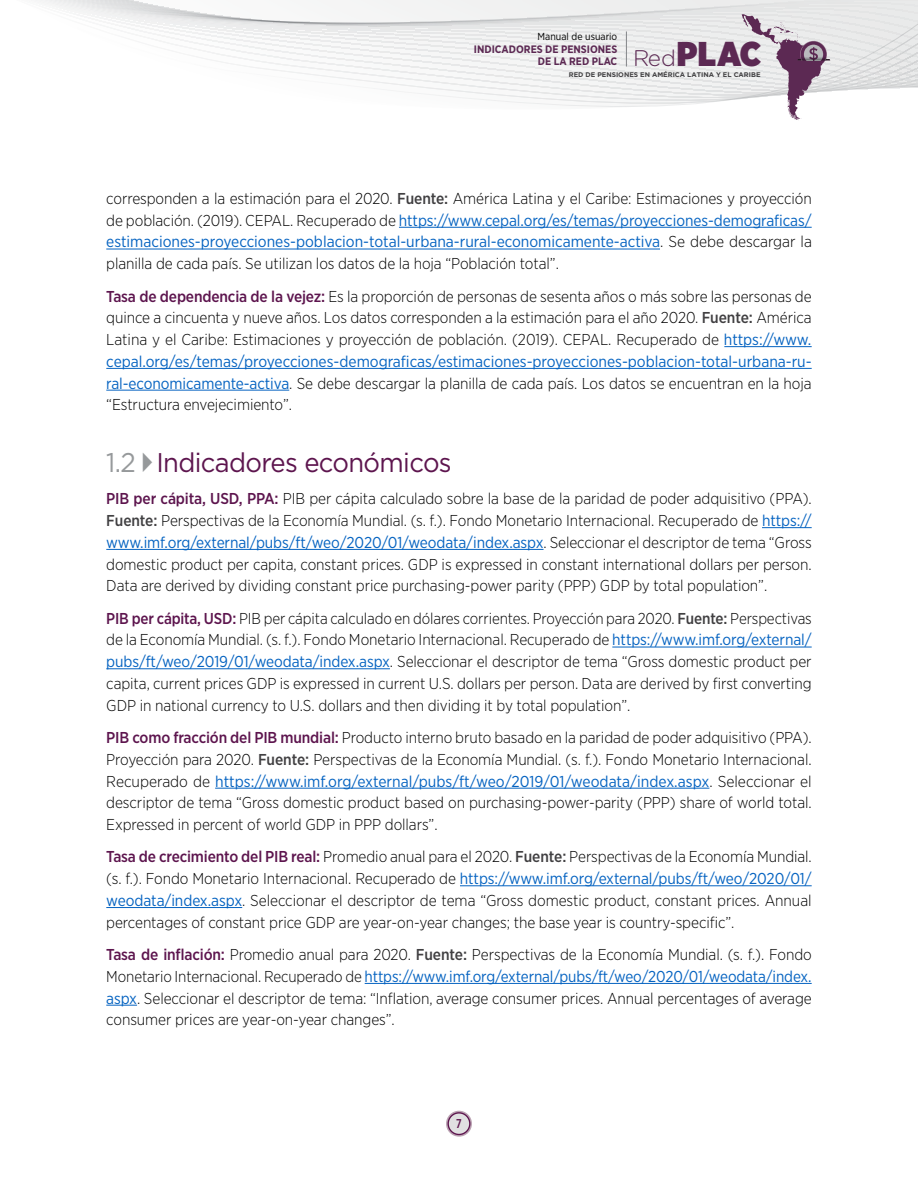
<style>
.page{position:relative;width:918px;height:1188px;background:#fff}
.page>*{position:absolute;margin:0;border:0;box-sizing:border-box;transform-origin:0 0}
.t1{font:900 34.35px "Gotham Narrow";color:#5c2953}
.t2{font:27px "Gotham";letter-spacing:-.025em;color:#5d154e;scale:.95 1}
.t3{font:300 15.75px/21.8px "Gotham Narrow";letter-spacing:-.005em;color:#000;text-align:justify}
.t4{font:500 12.75px "Gotham X Narrow";color:#5d154e}
.t5{font:700 10.8px/12.5px "Gotham Narrow";color:#5c2953;text-align:right}
.t6{font:10.2px "Gotham Narrow";color:#000}
.t7{font:700 6.75px "Gotham";color:#414042}
.s1{font-family:"Gotham Rounded";font-weight:300;font-size:22.65px}
.s2{font-weight:500;color:#414042}
.s3{font-weight:400;color:#0563c1}
.s4{font-weight:500;color:#5d154e}
.s5{color:#96999b}
</style>
<div class="page">
<svg style="left:36px;top:0;width:882px;height:107px"></svg>
<svg style="left:742px;top:14px;width:88px;height:106px"></svg>
<hr style="left:626px;top:31px;width:1px;height:36px;background:#838588">
<svg style="left:446px;top:1111px;width:26px;height:26px"></svg>
<div style="left:448px;top:1113px;width:22px;height:21px;background:#e0e0e1;border-radius:50%"></div>
<div style="left:448px;top:1112px;width:22px;height:23px;border:1px solid #5d154e;border-radius:50%"></div>
<hr style="left:399px;top:227px;width:413px;height:1px;background:#0563c1">
<hr style="left:106px;top:249px;width:554px;height:1px;background:#0563c1">
<hr style="left:724px;top:346px;width:88px;height:1px;background:#0563c1">
<hr style="left:106px;top:368px;width:706px;height:1px;background:#0563c1">
<hr style="left:106px;top:390px;width:183px;height:1px;background:#0563c1">
<hr style="left:762px;top:527px;width:50px;height:1px;background:#0563c1">
<hr style="left:106px;top:549px;width:438px;height:1px;background:#0563c1">
<hr style="left:612px;top:647px;width:200px;height:1px;background:#0563c1">
<hr style="left:106px;top:668px;width:284px;height:1px;background:#0563c1">
<hr style="left:215px;top:788px;width:494px;height:1px;background:#0563c1">
<hr style="left:460px;top:885px;width:352px;height:1px;background:#0563c1">
<hr style="left:106px;top:907px;width:136px;height:1px;background:#0563c1">
<hr style="left:365px;top:983px;width:447px;height:1px;background:#0563c1">
<hr style="left:106px;top:1005px;width:31px;height:1px;background:#0563c1">
<p class="t6" style="left:538px;top:30px;width:81px">Manual de usuario</p>
<p class="t5" style="left:474px;top:42px;width:145px">INDICADORES DE PENSIONES<br>DE LA RED PLAC</p>
<h1 class="t1" style="left:633px;top:30px;width:129px"><span class="s1">Red</span>PLAC</h1>
<p class="t7" style="left:569px;top:70px;width:193px">RED DE PENSIONES EN AMÉRICA LATINA Y EL CARIBE</p>
<p class="t3" style="left:106px;top:187px;width:707px">corresponden a la estimación para el 2020. <span class="s2">Fuente:</span> América Latina y el Caribe: Estimaciones y proyección de población. (2019). CEPAL. Recuperado de <span class="s3">https://www.cepal.org/es/temas/proyecciones-demograficas/ estimaciones-proyecciones-poblacion-total-urbana-rural-economicamente-activa</span>. Se debe descargar la planilla de cada país. Se utilizan los datos de la hoja “Población total”.</p>
<p class="t3" style="left:106px;top:285px;width:707px"><span class="s4">Tasa de dependencia de la vejez:</span> Es la proporción de personas de sesenta años o más sobre las personas de quince a cincuenta y nueve años. Los datos corresponden a la estimación para el año 2020. <span class="s2">Fuente:</span> América Latina y el Caribe: Estimaciones y proyección de población. (2019). CEPAL. Recuperado de <span class="s3">https://www. cepal.org/es/temas/proyecciones-demograficas/estimaciones-proyecciones-poblacion-total-urbana-ru&shy;ral-economicamente-activa</span>. Se debe descargar la planilla de cada país. Los datos se encuentran en la hoja “Estructura envejecimiento”.</p>
<h2 class="t2" style="left:106px;top:445px;width:365px"><span class="s5">1.2</span> Indicadores económicos</h2>
<p class="t3" style="left:106px;top:488px;width:707px"><span class="s4">PIB per cápita, USD, PPA:</span> PIB per cápita calculado sobre la base de la paridad de poder adquisitivo (PPA).<br><span class="s2">Fuente:</span> Perspectivas de la Economía Mundial. (s. f.). Fondo Monetario Internacional. Recuperado de <span class="s3">https:// www.imf.org/external/pubs/ft/weo/2020/01/weodata/index.aspx</span>. Seleccionar el descriptor de tema “Gross domestic product per capita, constant prices. GDP is expressed in constant international dollars per person.<br>Data are derived by dividing constant price purchasing-power parity (PPP) GDP by total population”.</p>
<p class="t3" style="left:106px;top:607px;width:707px"><span class="s4">PIB per cápita, USD:</span> PIB per cápita calculado en dólares corrientes. Proyección para 2020. <span class="s2">Fuente:</span> Perspectivas de la Economía Mundial. (s. f.). Fondo Monetario Internacional. Recuperado de <span class="s3">https://www.imf.org/external/ pubs/ft/weo/2019/01/weodata/index.aspx</span>. Seleccionar el descriptor de tema “Gross domestic product per capita, current prices GDP is expressed in current U.S. dollars per person. Data are derived by first converting GDP in national currency to U.S. dollars and then dividing it by total population”.</p>
<p class="t3" style="left:106px;top:726px;width:707px"><span class="s4">PIB como fracción del PIB mundial:</span> Producto interno bruto basado en la paridad de poder adquisitivo (PPA).<br>Proyección para 2020. <span class="s2">Fuente:</span> Perspectivas de la Economía Mundial. (s. f.). Fondo Monetario Internacional.<br>Recuperado de <span class="s3">https://www.imf.org/external/pubs/ft/weo/2019/01/weodata/index.aspx</span>. Seleccionar el descriptor de tema “Gross domestic product based on purchasing-power-parity (PPP) share of world total.<br>Expressed in percent of world GDP in PPP dollars”.</p>
<p class="t3" style="left:106px;top:846px;width:707px"><span class="s4">Tasa de crecimiento del PIB real:</span> Promedio anual para el 2020. <span class="s2">Fuente:</span> Perspectivas de la Economía Mundial. (s. f.). Fondo Monetario Internacional. Recuperado de <span class="s3">https://www.imf.org/external/pubs/ft/weo/2020/01/ weodata/index.aspx</span>. Seleccionar el descriptor de tema “Gross domestic product, constant prices. Annual percentages of constant price GDP are year-on-year changes; the base year is country-specific”.</p>
<p class="t3" style="left:106px;top:943px;width:707px"><span class="s4">Tasa de inflación:</span> Promedio anual para 2020. <span class="s2">Fuente:</span> Perspectivas de la Economía Mundial. (s. f.). Fondo Monetario Internacional. Recuperado de <span class="s3">https://www.imf.org/external/pubs/ft/weo/2020/01/weodata/index. aspx</span>. Seleccionar el descriptor de tema: “Inflation, average consumer prices. Annual percentages of average consumer prices are year-on-year changes”.</p>
<p class="t4" style="left:456px;top:1116px;width:7px">7</p>
</div>
